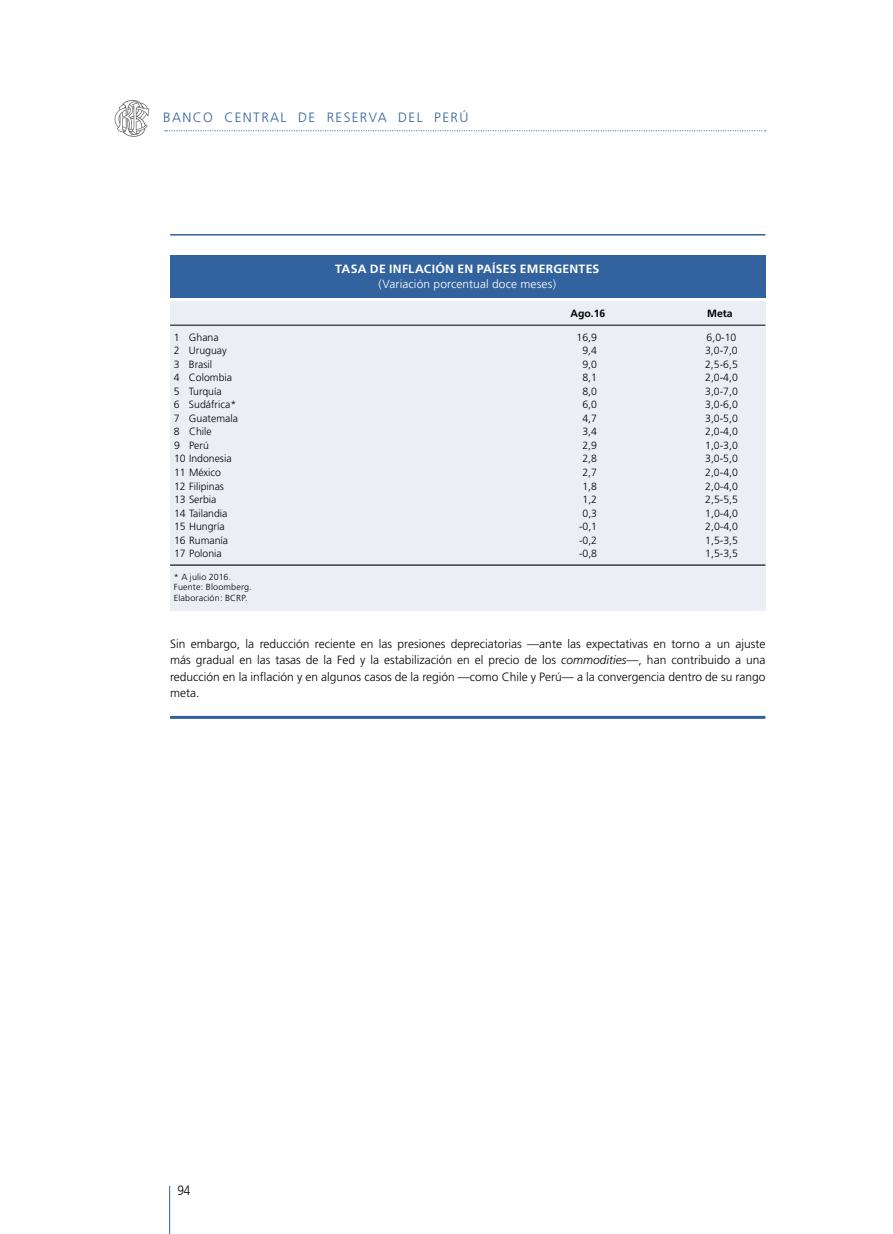
<style>
.page{position:relative;width:893px;height:1234px;background:#fff}
.page>*{position:absolute;margin:0;border:0;box-sizing:border-box;transform-origin:0 0}
.t1{font:300 13.5px "Frutiger";letter-spacing:.1em;color:#32639e}
.t2{font:300 13.5px "Frutiger";color:#000;scale:.88 1}
.t3{font:300 12px/16.5px "Frutiger";color:#000;text-align:justify}
.t4{font:700 12px "Frutiger";letter-spacing:.015em;color:#fff}
.t5{font:300 11.7px "Frutiger";letter-spacing:.01em;color:#fff}
.t6{font:300 10.5px "Frutiger";color:#000}
.t7{font:700 10.5px "Frutiger";color:#000}
.t8{font:300 8.85px/10.6px "Frutiger";letter-spacing:.015em;color:#000}
.s1{font-style:italic}
</style>
<div class="page">
<svg style="left:165px;top:130px;width:601px;height:1px"></svg>
<hr style="left:169px;top:1185px;width:1px;height:48px;background:#32639e">
<svg style="left:115px;top:100px;width:34px;height:37px"></svg>
<div style="left:170px;top:301px;width:595px;height:309px;background:#ebeff5"></div>
<div style="left:170px;top:255px;width:595px;height:42px;background:#32639e"></div>
<hr style="left:170px;top:325px;width:595px;height:1px;background:#000">
<hr style="left:170px;top:564px;width:595px;height:1px;background:#000">
<hr style="left:170px;top:715px;width:595px;height:3px;background:#32639e">
<hr style="left:170px;top:234px;width:595px;height:1px;background:#32639e">
<p class="t1" style="left:163px;top:110px;width:307px">BANCO CENTRAL DE RESERVA DEL PERÚ</p>
<p class="t4" style="left:335px;top:262px;width:266px">TASA DE INFLACIÓN EN PAÍSES EMERGENTES</p>
<p class="t5" style="left:379px;top:277px;width:179px">(Variación porcentual doce meses)</p>
<p class="t7" style="left:570px;top:307px;width:37px">Ago.16</p>
<p class="t7" style="left:707px;top:307px;width:27px">Meta</p>
<p class="t6" style="left:174px;top:331px;width:46px">1 Ghana</p>
<p class="t6" style="left:576px;top:331px;width:22px">16,9</p>
<p class="t6" style="left:707px;top:331px;width:31px">6,0-10</p>
<p class="t6" style="left:174px;top:345px;width:54px">2 Uruguay</p>
<p class="t6" style="left:582px;top:345px;width:16px">9,4</p>
<p class="t6" style="left:705px;top:345px;width:34px">3,0-7,0</p>
<p class="t6" style="left:174px;top:358px;width:40px">3 Brasil</p>
<p class="t6" style="left:582px;top:358px;width:16px">9,0</p>
<p class="t6" style="left:705px;top:358px;width:34px">2,5-6,5</p>
<p class="t6" style="left:174px;top:372px;width:60px">4 Colombia</p>
<p class="t6" style="left:582px;top:372px;width:16px">8,1</p>
<p class="t6" style="left:705px;top:372px;width:34px">2,0-4,0</p>
<p class="t6" style="left:174px;top:385px;width:49px">5 Turquía</p>
<p class="t6" style="left:582px;top:385px;width:16px">8,0</p>
<p class="t6" style="left:705px;top:385px;width:34px">3,0-7,0</p>
<p class="t6" style="left:174px;top:399px;width:64px">6 Sudáfrica*</p>
<p class="t6" style="left:582px;top:399px;width:16px">6,0</p>
<p class="t6" style="left:705px;top:399px;width:34px">3,0-6,0</p>
<p class="t6" style="left:174px;top:412px;width:65px">7 Guatemala</p>
<p class="t6" style="left:582px;top:412px;width:16px">4,7</p>
<p class="t6" style="left:705px;top:412px;width:34px">3,0-5,0</p>
<p class="t6" style="left:174px;top:426px;width:39px">8 Chile</p>
<p class="t6" style="left:582px;top:426px;width:16px">3,4</p>
<p class="t6" style="left:705px;top:426px;width:34px">2,0-4,0</p>
<p class="t6" style="left:174px;top:439px;width:36px">9 Perú</p>
<p class="t6" style="left:582px;top:439px;width:16px">2,9</p>
<p class="t6" style="left:705px;top:439px;width:34px">1,0-3,0</p>
<p class="t6" style="left:174px;top:453px;width:59px">10 Indonesia</p>
<p class="t6" style="left:582px;top:453px;width:16px">2,8</p>
<p class="t6" style="left:705px;top:453px;width:34px">3,0-5,0</p>
<p class="t6" style="left:174px;top:466px;width:49px">11 México</p>
<p class="t6" style="left:582px;top:466px;width:16px">2,7</p>
<p class="t6" style="left:705px;top:466px;width:34px">2,0-4,0</p>
<p class="t6" style="left:174px;top:480px;width:52px">12 Filipinas</p>
<p class="t6" style="left:582px;top:480px;width:16px">1,8</p>
<p class="t6" style="left:705px;top:480px;width:34px">2,0-4,0</p>
<p class="t6" style="left:174px;top:493px;width:44px">13 Serbia</p>
<p class="t6" style="left:582px;top:493px;width:16px">1,2</p>
<p class="t6" style="left:705px;top:493px;width:34px">2,5-5,5</p>
<p class="t6" style="left:174px;top:507px;width:55px">14 Tailandia</p>
<p class="t6" style="left:582px;top:507px;width:16px">0,3</p>
<p class="t6" style="left:705px;top:507px;width:34px">1,0-4,0</p>
<p class="t6" style="left:174px;top:520px;width:52px">15 Hungría</p>
<p class="t6" style="left:579px;top:520px;width:20px">-0,1</p>
<p class="t6" style="left:705px;top:520px;width:34px">2,0-4,0</p>
<p class="t6" style="left:174px;top:534px;width:56px">16 Rumanía</p>
<p class="t6" style="left:579px;top:534px;width:20px">-0,2</p>
<p class="t6" style="left:705px;top:534px;width:34px">1,5-3,5</p>
<p class="t6" style="left:174px;top:547px;width:49px">17 Polonia</p>
<p class="t6" style="left:579px;top:547px;width:20px">-0,8</p>
<p class="t6" style="left:705px;top:547px;width:34px">1,5-3,5</p>
<p class="t8" style="left:174px;top:571px;width:79px">* A julio 2016.<br>Fuente: Bloomberg.<br>Elaboración: BCRP.</p>
<p class="t3" style="left:170px;top:635px;width:597px">Sin embargo, la reducción reciente en las presiones depreciatorias —ante las expectativas en torno a un ajuste más gradual en las tasas de la Fed y la estabilización en el precio de los <span class="s1">commodities</span>—, han contribuido a una reducción en la inflación y en algunos casos de la región —como Chile y Perú— a la convergencia dentro de su rango meta.</p>
<p class="t2" style="left:177px;top:1182px;width:16px">94</p>
</div>
